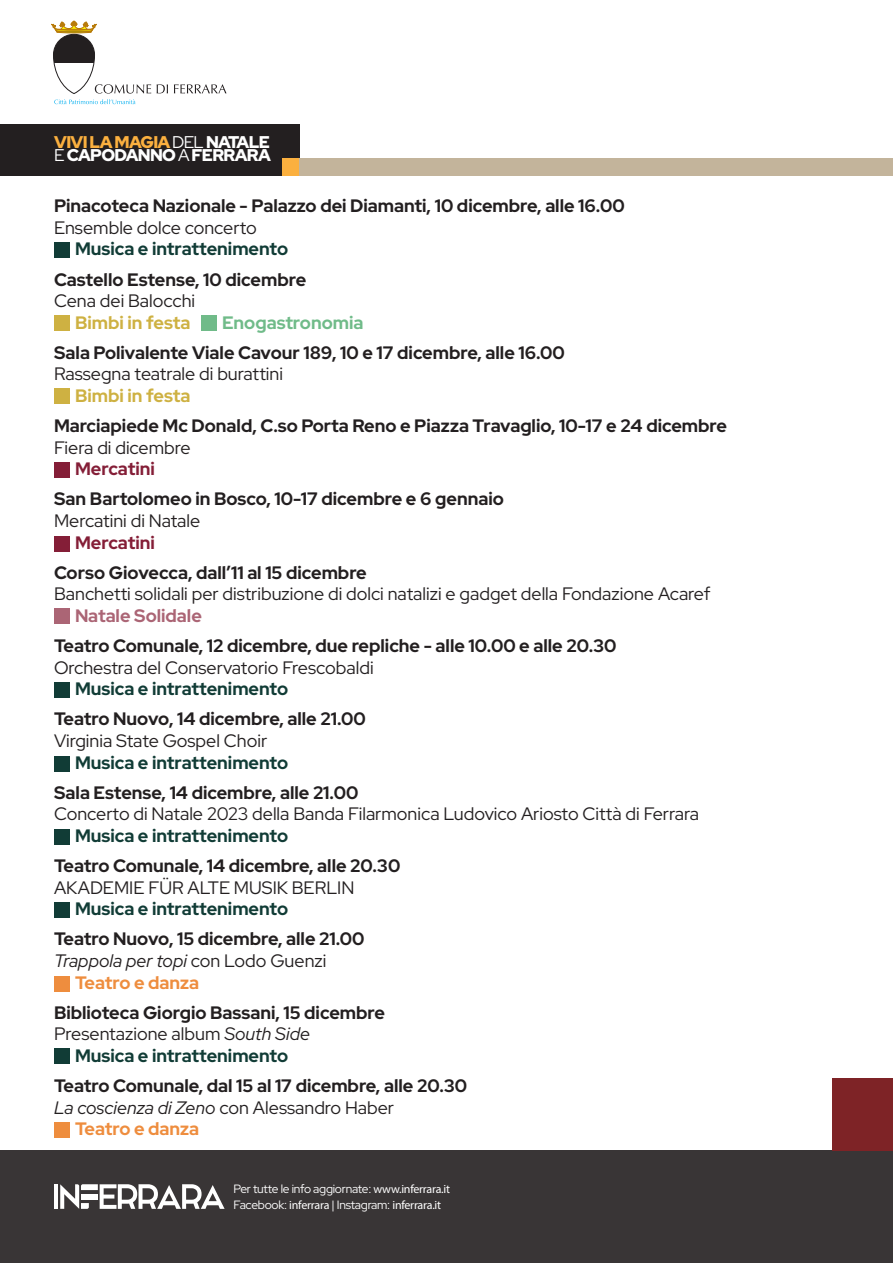
<style>
.page{position:relative;width:893px;height:1263px;background:#fff}
.page>*{position:absolute;margin:0;border:0;box-sizing:border-box;transform-origin:0 0}
.t1{font:700 18px "Red Hat Display";color:#231f20}
.t2{font:18px "Red Hat Display";color:#231f20}
.t3{font:700 18px "Red Hat Display";color:#113c36}
.t4{font:italic 18px "Red Hat Display";color:#231f20}
.t5{font:700 18px "Red Hat Display";color:#ceb142}
.t6{font:700 18px "Red Hat Display";color:#ee8d3e}
.t7{font:700 18px "Red Hat Display";color:#841e37}
.t8{font:700 18px "Red Hat Display";color:#70bb89}
.t9{font:700 18px "Red Hat Display";color:#ab6575}
.t10{font:900 16.95px/13px "Red Hat Display";letter-spacing:-.04em;color:#fff}
.t11{font:12px/15.6px "Red Hat Display";letter-spacing:-.02em;color:#fff}
.s1{color:#fbb03f}
.s2{font-weight:400}
.s3{font-style:normal}
.s4{font-style:italic}
.s5{font-weight:800}
</style>
<div class="page">
<div style="left:0;top:1150px;width:893px;height:113px;background:#393536"></div>
<div style="left:0;top:124px;width:300px;height:52px;background:#231f20"></div>
<div style="left:833px;top:1078px;width:60px;height:72px;background:#7e2326"></div>
<div style="left:282px;top:158px;width:227px;height:18px;background:#fbb03f"></div>
<div style="left:300px;top:158px;width:593px;height:18px;background:#c3b49b"></div>
<hr style="left:54px;top:1184px;width:4px;height:25px;background:#fff">
<svg style="left:60px;top:1184px;width:165px;height:25px"></svg>
<div style="left:53px;top:34px;width:42px;height:29px;background:#231f20"></div>
<div style="left:53px;top:34px;width:42px;height:60px;border:1px solid #231f20;border-radius:21px"></div>
<svg style="left:51px;top:20px;width:46px;height:13px"></svg>
<svg style="left:54px;top:84px;width:97px;height:20px"></svg>
<svg style="left:157px;top:84px;width:11px;height:9px"></svg>
<svg style="left:174px;top:84px;width:53px;height:9px"></svg>
<div style="left:54px;top:463px;width:15px;height:15px;background:#841e37"></div>
<div style="left:54px;top:536px;width:15px;height:16px;background:#841e37"></div>
<div style="left:54px;top:608px;width:15px;height:15px;background:#ab6575"></div>
<div style="left:54px;top:682px;width:15px;height:16px;background:#113c36"></div>
<div style="left:54px;top:756px;width:15px;height:15px;background:#113c36"></div>
<div style="left:54px;top:830px;width:15px;height:15px;background:#113c36"></div>
<div style="left:54px;top:902px;width:15px;height:15px;background:#113c36"></div>
<div style="left:54px;top:976px;width:15px;height:15px;background:#ee8d3e"></div>
<div style="left:55px;top:1049px;width:15px;height:15px;background:#113c36"></div>
<div style="left:54px;top:1122px;width:15px;height:15px;background:#ee8d3e"></div>
<div style="left:54px;top:316px;width:15px;height:15px;background:#ceb142"></div>
<div style="left:202px;top:316px;width:15px;height:15px;background:#70bb89"></div>
<div style="left:54px;top:389px;width:15px;height:15px;background:#ceb142"></div>
<div style="left:54px;top:242px;width:15px;height:15px;background:#113c36"></div>
<p class="t10" style="left:54px;top:135px;width:218px"><span class="s1">VIVI LA MAGIA</span> <span class="s2">DEL</span> NATALE<br><span class="s2">E</span> CAPODANNO <span class="s2">A</span> FERRARA</p>
<p class="t1" style="left:54px;top:194px;width:572px">Pinacoteca Nazionale - Palazzo dei Diamanti, 10 dicembre, alle 16.00</p>
<p class="t2" style="left:54px;top:216px;width:204px">Ensemble dolce concerto</p>
<p class="t3" style="left:75px;top:237px;width:215px">Musica e intrattenimento</p>
<p class="t1" style="left:54px;top:267px;width:254px">Castello Estense, 10 dicembre</p>
<p class="t2" style="left:54px;top:289px;width:143px">Cena dei Balocchi</p>
<p class="t5" style="left:75px;top:311px;width:117px">Bimbi in festa</p>
<p class="t8" style="left:222px;top:311px;width:143px">Enogastronomia</p>
<p class="t1" style="left:54px;top:341px;width:512px">Sala Polivalente Viale Cavour 189, 10 e 17 dicembre, alle 16.00</p>
<p class="t2" style="left:54px;top:362px;width:231px">Rassegna teatrale di burattini</p>
<p class="t5" style="left:75px;top:384px;width:117px">Bimbi in festa</p>
<p class="t1" style="left:54px;top:414px;width:675px">Marciapiede Mc Donald, C.so Porta Reno e Piazza Travaglio, 10-17 e 24 dicembre</p>
<p class="t2" style="left:54px;top:436px;width:138px">Fiera di dicembre</p>
<p class="t7" style="left:75px;top:457px;width:81px">Mercatini</p>
<p class="t1" style="left:54px;top:487px;width:451px">San Bartolomeo in Bosco, 10-17 dicembre e 6 gennaio</p>
<p class="t2" style="left:54px;top:509px;width:148px">Mercatini di Natale</p>
<p class="t7" style="left:75px;top:531px;width:81px">Mercatini</p>
<p class="t1" style="left:54px;top:561px;width:314px">Corso Giovecca, dall’11 al 15 dicembre</p>
<p class="t2" style="left:54px;top:582px;width:658px">Banchetti solidali per distribuzione di dolci natalizi e gadget della Fondazione Acaref</p>
<p class="t9" style="left:75px;top:604px;width:128px">Natale Solidale</p>
<p class="t1" style="left:54px;top:634px;width:564px">Teatro Comunale, 12 dicembre, due repliche - alle 10.00 e alle 20.30</p>
<p class="t2" style="left:54px;top:656px;width:321px">Orchestra del Conservatorio Frescobaldi</p>
<p class="t3" style="left:75px;top:677px;width:215px">Musica e intrattenimento</p>
<p class="t1" style="left:54px;top:707px;width:313px">Teatro Nuovo, 14 dicembre, alle 21.00</p>
<p class="t2" style="left:54px;top:729px;width:215px">Virginia State Gospel Choir</p>
<p class="t3" style="left:75px;top:750px;width:215px">Musica e intrattenimento</p>
<p class="t1" style="left:54px;top:781px;width:306px">Sala Estense, 14 dicembre, alle 21.00</p>
<p class="t2" style="left:54px;top:802px;width:647px">Concerto di Natale 2023 della Banda Filarmonica Ludovico Ariosto Città di Ferrara</p>
<p class="t3" style="left:75px;top:824px;width:215px">Musica e intrattenimento</p>
<p class="t1" style="left:54px;top:854px;width:348px">Teatro Comunale, 14 dicembre, alle 20.30</p>
<p class="t2" style="left:54px;top:875px;width:302px">AKADEMIE FÜR ALTE MUSIK BERLIN</p>
<p class="t3" style="left:75px;top:897px;width:215px">Musica e intrattenimento</p>
<p class="t1" style="left:54px;top:927px;width:312px">Teatro Nuovo, 15 dicembre, alle 21.00</p>
<p class="t4" style="left:54px;top:949px;width:274px">Trappola per topi <span class="s3">con Lodo Guenzi</span></p>
<p class="t6" style="left:75px;top:970px;width:126px">Teatro e danza</p>
<p class="t1" style="left:54px;top:1000px;width:333px">Biblioteca Giorgio Bassani, 15 dicembre</p>
<p class="t2" style="left:54px;top:1022px;width:258px">Presentazione album <span class="s4">South Side</span></p>
<p class="t3" style="left:75px;top:1044px;width:215px">Musica e intrattenimento</p>
<p class="t1" style="left:54px;top:1074px;width:415px">Teatro Comunale, dal 15 al 17 dicembre, alle 20.30</p>
<p class="t2" style="left:54px;top:1095px;width:342px"><span class="s4">La coscienza di Zeno</span> con Alessandro Haber</p>
<p class="t6" style="left:75px;top:1117px;width:126px">Teatro e danza</p>
<p class="t11" style="left:234px;top:1181px;width:218px">Per tutte le info aggiornate: <span class="s5">www.inferrara.it<br></span>Facebook: <span class="s5">inferrara</span> | Instagram: <span class="s5">inferrara.it</span></p>
</div>
